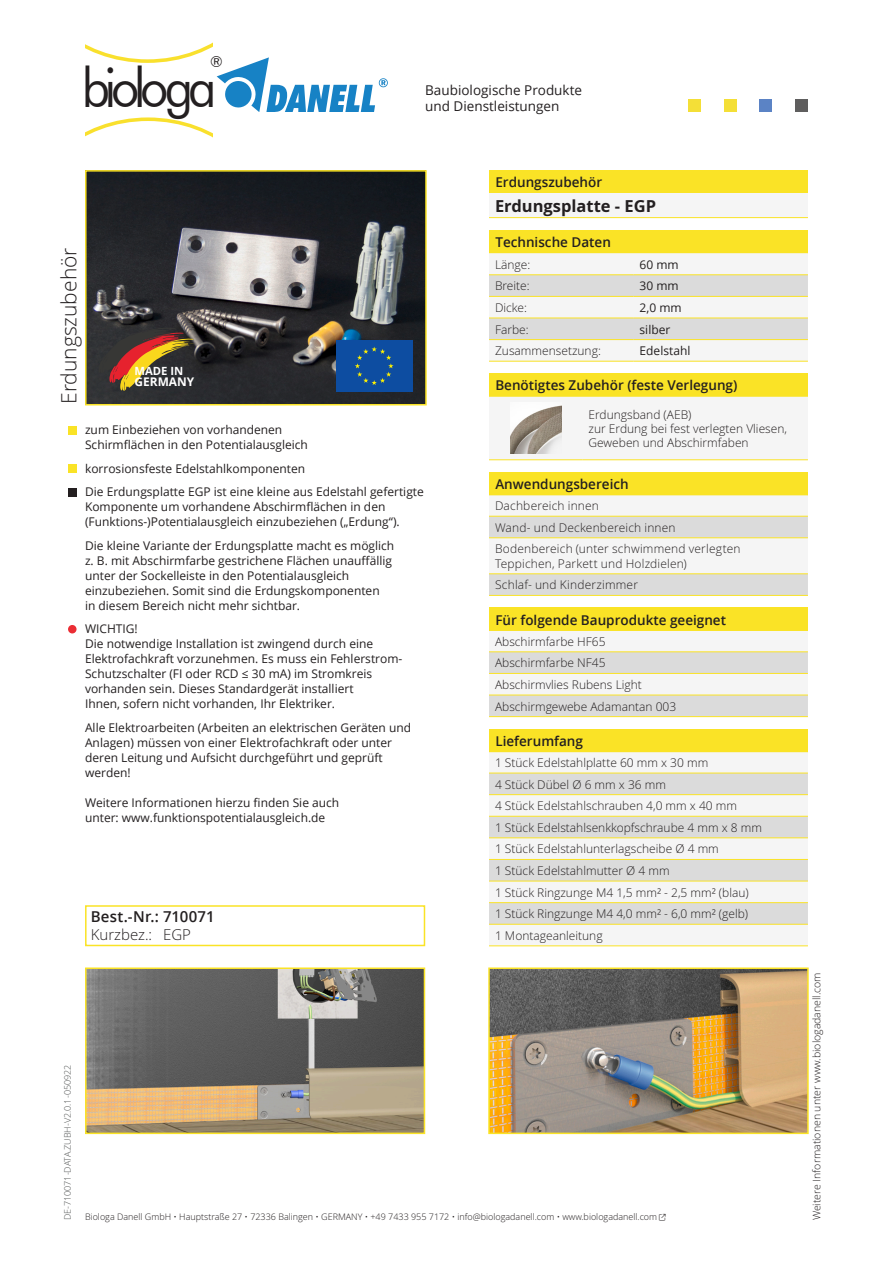
<style>
.page{position:relative;width:893px;height:1263px;background:#fff}
.page>*{position:absolute;margin:0;border:0;box-sizing:border-box;transform-origin:0 0}
.t1{font:55.35px "Futura BT";letter-spacing:-.11em;color:#231f20;scale:.9 1}
.Katergorie_links{font:300 21px "Open Sans";color:#231f20}
.Hauptüberschrift_Tab{font:700 16.5px "Open Sans";color:#231f20}
.t2{font:15.15px "Futura BT";color:#231f20}
.Hauptformat_Bestellf{font:600 15px/18px "Open Sans";letter-spacing:.01em;color:#231f20}
.Überschrift_Tabelle{font:600 13.5px "Open Sans";color:#231f20}
.t3{font:13.5px/16.2px "Open Sans";color:#231f20}
.Produktbeschreibung{font:12px/15px "Open Sans";color:#231f20}
.Tabelle_Inhalt{font:300 12px/14.4px "Open Sans";color:#231f20}
.Tabelle_Inhalt_Spalt{font:12px "Open Sans";color:#231f20}
.t4{font:700 11.85px "Open Sans";color:#fff}
.t5{font:700 11.25px "Open Sans";color:#fff}
.t6{font:300 10.5px "Open Sans";color:#231f20}
.t7{font:300 9px "Open Sans";color:#231f20}
.t8{font:300 9px "Open Sans";color:#545655}
.s1{font-weight:300}
</style>
<div class="page">
<div style="left:688px;top:99px;width:13px;height:13px;background:#f4df37"></div>
<div style="left:724px;top:99px;width:13px;height:13px;background:#f4df37"></div>
<div style="left:760px;top:99px;width:12px;height:13px;background:#5b83c5"></div>
<div style="left:795px;top:99px;width:13px;height:13px;background:#5f5e5e"></div>
<svg style="left:86px;top:43px;width:302px;height:94px"></svg>
<div style="left:489px;top:170px;width:319px;height:23px;background:#fae326"></div>
<div style="left:489px;top:193px;width:319px;height:25px;background:#f5f5f5"></div>
<hr style="left:489px;top:217px;width:319px;height:1px;background:#fae326">
<div style="left:489px;top:230px;width:319px;height:23px;background:#fae326"></div>
<svg style="left:489px;top:253px;width:319px;height:108px"></svg>
<hr style="left:489px;top:274px;width:145px;height:1px;background:#fae326">
<hr style="left:634px;top:274px;width:174px;height:1px;background:#fae326">
<hr style="left:489px;top:296px;width:145px;height:1px;background:#fae326">
<hr style="left:634px;top:296px;width:174px;height:1px;background:#fae326">
<hr style="left:489px;top:318px;width:145px;height:1px;background:#fae326">
<hr style="left:634px;top:318px;width:174px;height:1px;background:#fae326">
<hr style="left:489px;top:339px;width:145px;height:1px;background:#fae326">
<hr style="left:634px;top:339px;width:174px;height:1px;background:#fae326">
<hr style="left:489px;top:361px;width:145px;height:1px;background:#fae326">
<hr style="left:634px;top:361px;width:174px;height:1px;background:#fae326">
<div style="left:489px;top:374px;width:319px;height:23px;background:#fae326"></div>
<hr style="left:489px;top:459px;width:94px;height:1px;background:#fae326">
<hr style="left:583px;top:459px;width:225px;height:1px;background:#fae326">
<img style="left:510px;top:405px;width:51px;height:49px">
<div style="left:489px;top:472px;width:319px;height:23px;background:#fae326"></div>
<svg style="left:489px;top:495px;width:319px;height:100px"></svg>
<hr style="left:489px;top:516px;width:319px;height:1px;background:#fae326">
<hr style="left:489px;top:537px;width:319px;height:1px;background:#fae326">
<hr style="left:489px;top:573px;width:319px;height:1px;background:#fae326">
<hr style="left:489px;top:595px;width:319px;height:1px;background:#fae326">
<div style="left:489px;top:608px;width:319px;height:23px;background:#fae326"></div>
<svg style="left:489px;top:652px;width:319px;height:64px"></svg>
<hr style="left:489px;top:651px;width:319px;height:1px;background:#fae326">
<hr style="left:489px;top:673px;width:319px;height:1px;background:#fae326">
<hr style="left:489px;top:695px;width:319px;height:1px;background:#fae326">
<hr style="left:489px;top:716px;width:319px;height:1px;background:#fae326">
<div style="left:489px;top:729px;width:319px;height:23px;background:#fae326"></div>
<svg style="left:489px;top:752px;width:319px;height:21px;fill:#f5f5f5"></svg>
<svg style="left:489px;top:774px;width:319px;height:150px;fill:#dbdbdb"></svg>
<hr style="left:489px;top:773px;width:319px;height:1px;background:#fae326">
<hr style="left:489px;top:794px;width:319px;height:1px;background:#fae326">
<hr style="left:489px;top:816px;width:319px;height:1px;background:#fae326">
<hr style="left:489px;top:837px;width:319px;height:1px;background:#fae326">
<hr style="left:489px;top:859px;width:319px;height:1px;background:#fae326">
<hr style="left:489px;top:881px;width:319px;height:1px;background:#fae326">
<hr style="left:489px;top:902px;width:319px;height:1px;background:#fae326">
<hr style="left:489px;top:924px;width:319px;height:1px;background:#fae326">
<hr style="left:489px;top:945px;width:319px;height:1px;background:#fae326">
<div style="left:68px;top:426px;width:9px;height:8px;background:#fae326"></div>
<div style="left:68px;top:464px;width:9px;height:9px;background:#fae326"></div>
<div style="left:68px;top:488px;width:9px;height:8px;background:#231f20"></div>
<div style="left:68px;top:625px;width:9px;height:8px;background:#eb2d34;border-radius:50%"></div>
<img style="left:88px;top:173px;width:336px;height:229px">
<div style="left:85px;top:170px;width:342px;height:235px;border:2px solid #fae326"></div>
<img style="left:491px;top:970px;width:315px;height:161px">
<div style="left:488px;top:967px;width:321px;height:167px;border:2px solid #fae326"></div>
<img style="left:88px;top:970px;width:334px;height:161px">
<div style="left:85px;top:967px;width:340px;height:167px;border:2px solid #fae326"></div>
<div style="left:85px;top:905px;width:340px;height:41px;border:2px solid #fae326"></div>
<svg style="left:98px;top:328px;width:96px;height:63px"></svg>
<div style="left:336px;top:340px;width:76px;height:51px;background:#0d4da1"></div>
<svg style="left:355px;top:347px;width:38px;height:38px"></svg>
<p class="t2" style="left:210px;top:53px;width:14px">®</p>
<h1 class="t1" style="left:82px;top:53px;width:151px">biologa</h1>
<p class="t3" style="left:425px;top:82px;width:158px">Baubiologische Produkte und Dienstleistungen</p>
<p class="Katergorie_links" style="left:55px;top:404px;width:158px;rotate:-90deg">Erdungszubehör</p>
<p class="t5" style="left:134px;top:363px;width:50px">MADE IN</p>
<p class="t4" style="left:134px;top:373px;width:61px">GERMANY</p>
<p class="Produktbeschreibung" style="left:85px;top:422px;width:224px">zum Einbeziehen von vorhandenen<br>Schirmflächen in den Potentialausgleich</p>
<p class="Produktbeschreibung" style="left:85px;top:461px;width:222px">korrosionsfeste Edelstahlkomponenten</p>
<p class="Produktbeschreibung" style="left:85px;top:484px;width:340px">Die Erdungsplatte EGP ist eine kleine aus Edelstahl gefertigte<br>Komponente um vorhandene Abschirmflächen in den (Funktions-)Potentialausgleich einzubeziehen („Erdung“).</p>
<p class="Produktbeschreibung" style="left:85px;top:538px;width:311px">Die kleine Variante der Erdungsplatte macht es möglich z. B. mit Abschirmfarbe gestrichene Flächen unauffällig unter der Sockelleiste in den Potentialausgleich einzubeziehen. Somit sind die Erdungskomponenten<br>in diesem Bereich nicht mehr sichtbar.</p>
<p class="Produktbeschreibung" style="left:85px;top:621px;width:319px">WICHTIG!<br>Die notwendige Installation ist zwingend durch eine Elektrofachkraft vorzunehmen. Es muss ein Fehlerstrom-Schutzschalter (FI oder RCD ≤ 30 mA) im Stromkreis vorhanden sein. Dieses Standardgerät installiert<br>Ihnen, sofern nicht vorhanden, Ihr Elektriker.</p>
<p class="Produktbeschreibung" style="left:85px;top:720px;width:328px">Alle Elektroarbeiten (Arbeiten an elektrischen Geräten und Anlagen) müssen von einer Elektrofachkraft oder unter deren Leitung und Aufsicht durchgeführt und geprüft werden!</p>
<p class="Produktbeschreibung" style="left:85px;top:795px;width:256px">Weitere Informationen hierzu finden Sie auch unter: www.funktionspotentialausgleich.de</p>
<p class="Hauptformat_Bestellf" style="left:91px;top:908px;width:125px">Best.-Nr.: 710071<br><span class="s1">Kurzbez.: EGP</span></p>
<p class="Überschrift_Tabelle" style="left:495px;top:174px;width:108px">Erdungszubehör</p>
<p class="Hauptüberschrift_Tab" style="left:495px;top:194px;width:163px">Erdungsplatte - EGP</p>
<p class="Überschrift_Tabelle" style="left:495px;top:234px;width:117px">Technische Daten</p>
<p class="Tabelle_Inhalt" style="left:495px;top:257px;width:37px">Länge:</p>
<p class="Tabelle_Inhalt_Spalt" style="left:640px;top:256px;width:41px">60 mm</p>
<p class="Tabelle_Inhalt" style="left:495px;top:278px;width:36px">Breite:</p>
<p class="Tabelle_Inhalt_Spalt" style="left:640px;top:278px;width:41px">30 mm</p>
<p class="Tabelle_Inhalt" style="left:495px;top:300px;width:33px">Dicke:</p>
<p class="Tabelle_Inhalt_Spalt" style="left:640px;top:299px;width:44px">2,0 mm</p>
<p class="Tabelle_Inhalt" style="left:495px;top:322px;width:35px">Farbe:</p>
<p class="Tabelle_Inhalt_Spalt" style="left:640px;top:321px;width:32px">silber</p>
<p class="Tabelle_Inhalt" style="left:495px;top:343px;width:107px">Zusammensetzung:</p>
<p class="Tabelle_Inhalt_Spalt" style="left:640px;top:342px;width:52px">Edelstahl</p>
<p class="Überschrift_Tabelle" style="left:495px;top:378px;width:244px">Benötigtes Zubehör (feste Verlegung)</p>
<p class="Tabelle_Inhalt" style="left:589px;top:407px;width:200px">Erdungsband (AEB)<br>zur Erdung bei fest verlegten Vliesen,<br>Geweben und Abschirmfaben</p>
<p class="Überschrift_Tabelle" style="left:495px;top:476px;width:135px">Anwendungsbereich</p>
<p class="Tabelle_Inhalt" style="left:495px;top:498px;width:106px">Dachbereich innen</p>
<p class="Tabelle_Inhalt" style="left:495px;top:520px;width:182px">Wand- und Deckenbereich innen</p>
<p class="Tabelle_Inhalt" style="left:495px;top:541px;width:247px">Bodenbereich (unter schwimmend verlegten<br>Teppichen, Parkett und Holzdielen)</p>
<p class="Tabelle_Inhalt" style="left:495px;top:577px;width:145px">Schlaf- und Kinderzimmer</p>
<p class="Überschrift_Tabelle" style="left:495px;top:612px;width:232px">Für folgende Bauprodukte geeignet</p>
<p class="Tabelle_Inhalt" style="left:495px;top:634px;width:112px">Abschirmfarbe HF65</p>
<p class="Tabelle_Inhalt" style="left:495px;top:655px;width:112px">Abschirmfarbe NF45</p>
<p class="Tabelle_Inhalt" style="left:495px;top:677px;width:148px">Abschirmvlies Rubens Light</p>
<p class="Tabelle_Inhalt" style="left:495px;top:699px;width:183px">Abschirmgewebe Adamantan 003</p>
<p class="Überschrift_Tabelle" style="left:495px;top:733px;width:89px">Lieferumfang</p>
<p class="Tabelle_Inhalt" style="left:495px;top:755px;width:215px">1 Stück Edelstahlplatte 60 mm x 30 mm</p>
<p class="Tabelle_Inhalt" style="left:495px;top:777px;width:173px">4 Stück Dübel Ø 6 mm x 36 mm</p>
<p class="Tabelle_Inhalt" style="left:495px;top:798px;width:244px">4 Stück Edelstahlschrauben 4,0 mm x 40 mm</p>
<p class="Tabelle_Inhalt" style="left:495px;top:820px;width:269px">1 Stück Edelstahlsenkkopfschraube 4 mm x 8 mm</p>
<p class="Tabelle_Inhalt" style="left:495px;top:841px;width:225px">1 Stück Edelstahlunterlagscheibe Ø 4 mm</p>
<p class="Tabelle_Inhalt" style="left:495px;top:863px;width:176px">1 Stück Edelstahlmutter Ø 4 mm</p>
<p class="Tabelle_Inhalt" style="left:495px;top:885px;width:255px">1 Stück Ringzunge M4 1,5 mm² - 2,5 mm² (blau)</p>
<p class="Tabelle_Inhalt" style="left:495px;top:906px;width:255px">1 Stück Ringzunge M4 4,0 mm² - 6,0 mm² (gelb)</p>
<p class="Tabelle_Inhalt" style="left:495px;top:928px;width:109px">1 Montageanleitung</p>
<p class="t8" style="left:62px;top:1220px;width:157px;rotate:-90deg">DE-710071-DATA.ZUBH-V2.0.1-050922</p>
<p class="t7" style="left:85px;top:1211px;width:582px">Biologa Danell GmbH • Hauptstraße 27 • 72336 Balingen • GERMANY • +49 7433 955 7172 • info@biologadanell.com • www.biologadanell.com □◆▼□▲❑◆</p>
<p class="t6" style="left:810px;top:1220px;width:250px;rotate:-90deg">Weitere Informationen unter www.biologadanell.com</p>
</div>
